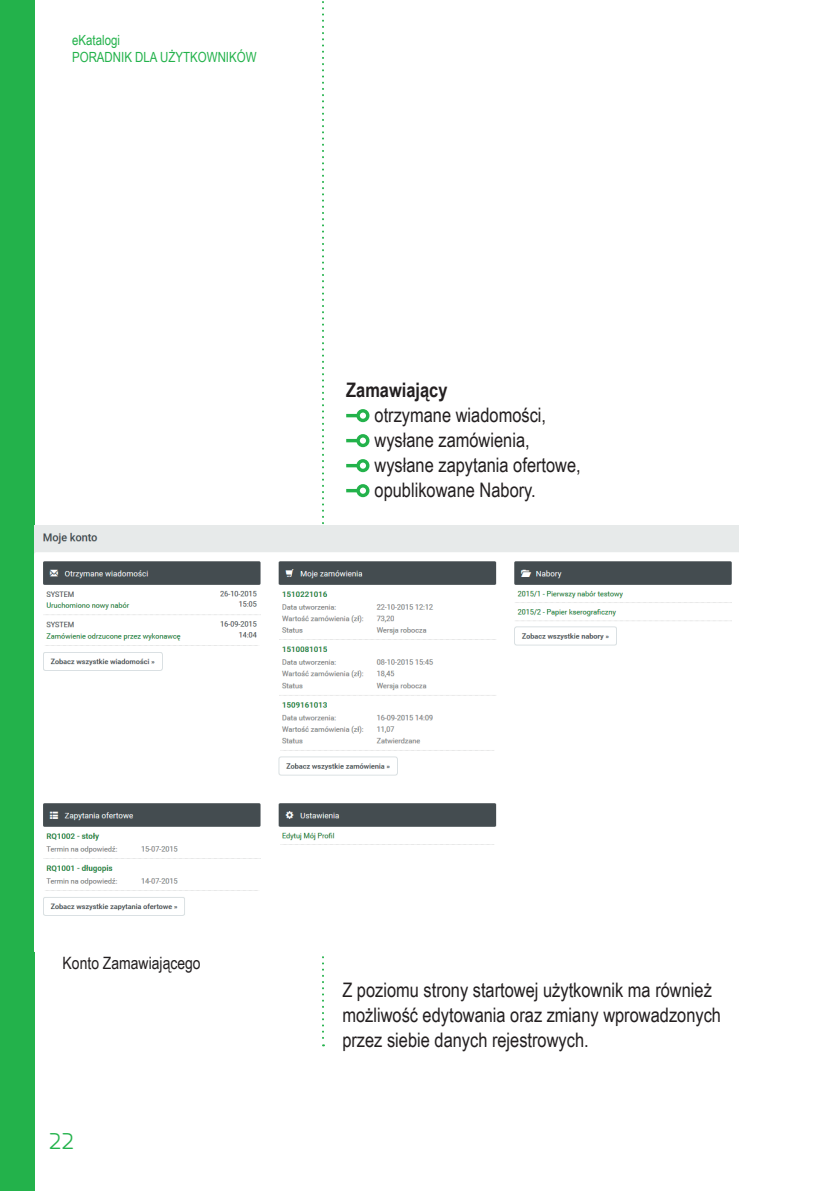
<style>
.page{position:relative;width:840px;height:1191px;background:#fff}
.page>*{position:absolute;margin:0;border:0;box-sizing:border-box;transform-origin:0 0}
.t1{font:24px "Planer";color:#23b24b}
.t2{font:20px/25px "Arial Narrow";color:#231f20}
.t3{font:700 20px "Arial Narrow";color:#231f20}
.t4{font:17px "Arial Narrow";color:#231f20}
.t5{font:14px "Arial Narrow";color:#23b24b}
</style>
<div class="page">
<div style="left:0;top:0;width:34px;height:1191px;background:#23b24b"></div>
<div style="left:356px;top:409px;width:13px;height:13px;border:3px solid #23b24b;border-radius:50%"></div>
<svg style="left:346px;top:414px;width:12px;height:3px"></svg>
<div style="left:356px;top:434px;width:13px;height:13px;border:3px solid #23b24b;border-radius:50%"></div>
<svg style="left:346px;top:439px;width:12px;height:3px"></svg>
<div style="left:356px;top:459px;width:13px;height:13px;border:3px solid #23b24b;border-radius:50%"></div>
<svg style="left:346px;top:464px;width:12px;height:3px"></svg>
<div style="left:356px;top:484px;width:13px;height:13px;border:3px solid #23b24b;border-radius:50%"></div>
<svg style="left:346px;top:489px;width:12px;height:3px"></svg>
<svg style="left:322px;top:1px;width:2px;height:1045px"></svg>
<img style="left:34px;top:525px;width:704px;height:426px">
<p class="t5" style="left:72px;top:30px;width:49px">eKatalogi</p>
<p class="t5" style="left:72px;top:46px;width:186px">PORADNIK DLA UŻYTKOWNIKÓW</p>
<p class="t3" style="left:346px;top:375px;width:103px">Zamawiający</p>
<p class="t2" style="left:374px;top:402px;width:208px">otrzymane wiadomości, wysłane zamówienia, wysłane zapytania ofertowe, opublikowane Nabory.</p>
<p class="t4" style="left:63px;top:950px;width:139px">Konto Zamawiającego</p>
<p class="t1" style="left:49px;top:1124px;width:27px">22</p>
<p class="t2" style="left:342px;top:977px;width:380px">Z poziomu strony startowej użytkownik ma również możliwość edytowania oraz zmiany wprowadzonych przez siebie danych rejestrowych.</p>
</div>
